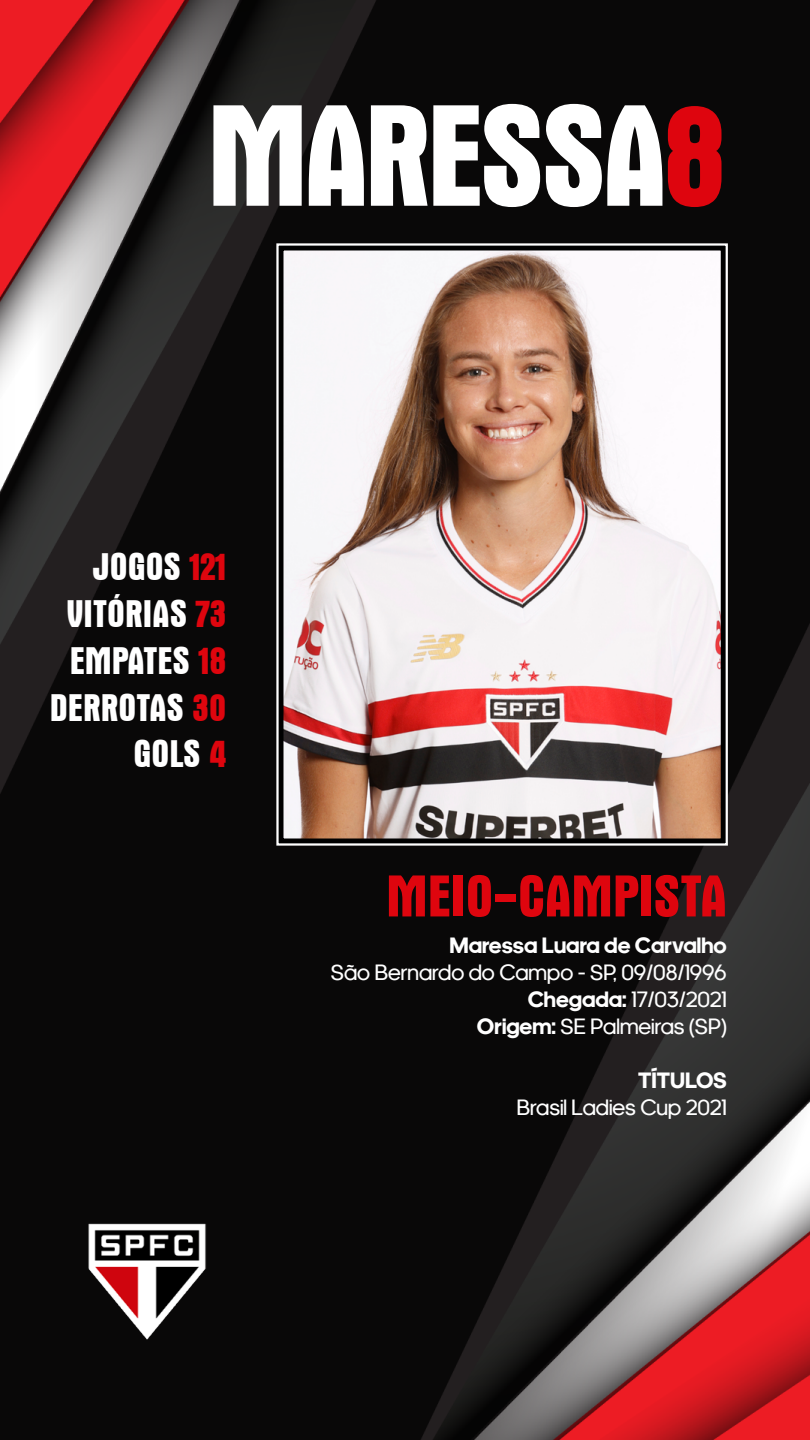
<style>
.page{position:relative;width:810px;height:1440px;background:#fff}
.page>*{position:absolute;margin:0;border:0;box-sizing:border-box;transform-origin:0 0}
.t1{font:700 condensed 147px "Aurora BT";letter-spacing:-.03em;color:#fff}
.t2{font:700 condensed 60px "Aurora BT";color:#de050e}
.t3{font:700 condensed 39px/46.8px "Aurora BT";color:#fff;text-align:right}
.t4{font:22.5px/27px "adineue PRO Regular Web";color:#fff;text-align:right}
.t5{font:22.5px "adineue PRO Bold Web";color:#fff}
.s1{color:#de050e}
.s2{font-family:"adineue PRO Bold Web"}
</style>
<div class="page">
<img style="left:0;top:0;width:810px;height:1440px">
<img style="left:285px;top:251px;width:435px;height:586px">
<div style="left:278px;top:244px;width:449px;height:600px;border:6px solid #000"></div>
<div style="left:276px;top:243px;width:452px;height:603px;border:2px solid #fff"></div>
<img style="left:88px;top:1222px;width:118px;height:120px">
<h1 class="t1" style="left:207px;top:72px;width:521px">MARESSA<span class="s1">8</span></h1>
<h3 class="t3" style="left:50px;top:544px;width:178px">JOGOS <span class="s1">121<br></span>VITÓRIAS <span class="s1">73<br></span>EMPATES <span class="s1">18<br></span>DERROTAS <span class="s1">30<br></span>GOLS <span class="s1">4</span></h3>
<h2 class="t2" style="left:386px;top:862px;width:342px">MEIO-CAMPISTA</h2>
<p class="t5" style="left:449px;top:932px;width:279px">Maressa Luara de Carvalho</p>
<p class="t4" style="left:331px;top:959px;width:397px">São Bernardo do Campo - SP, 09/08/1996<br><span class="s2">Chegada:</span> 17/03/2021<br><span class="s2">Origem:</span> SE Palmeiras (SP)</p>
<p class="t5" style="left:638px;top:1067px;width:90px">TÍTULOS</p>
<p class="t4" style="left:517px;top:1094px;width:211px">Brasil Ladies Cup 2021</p>
</div>
